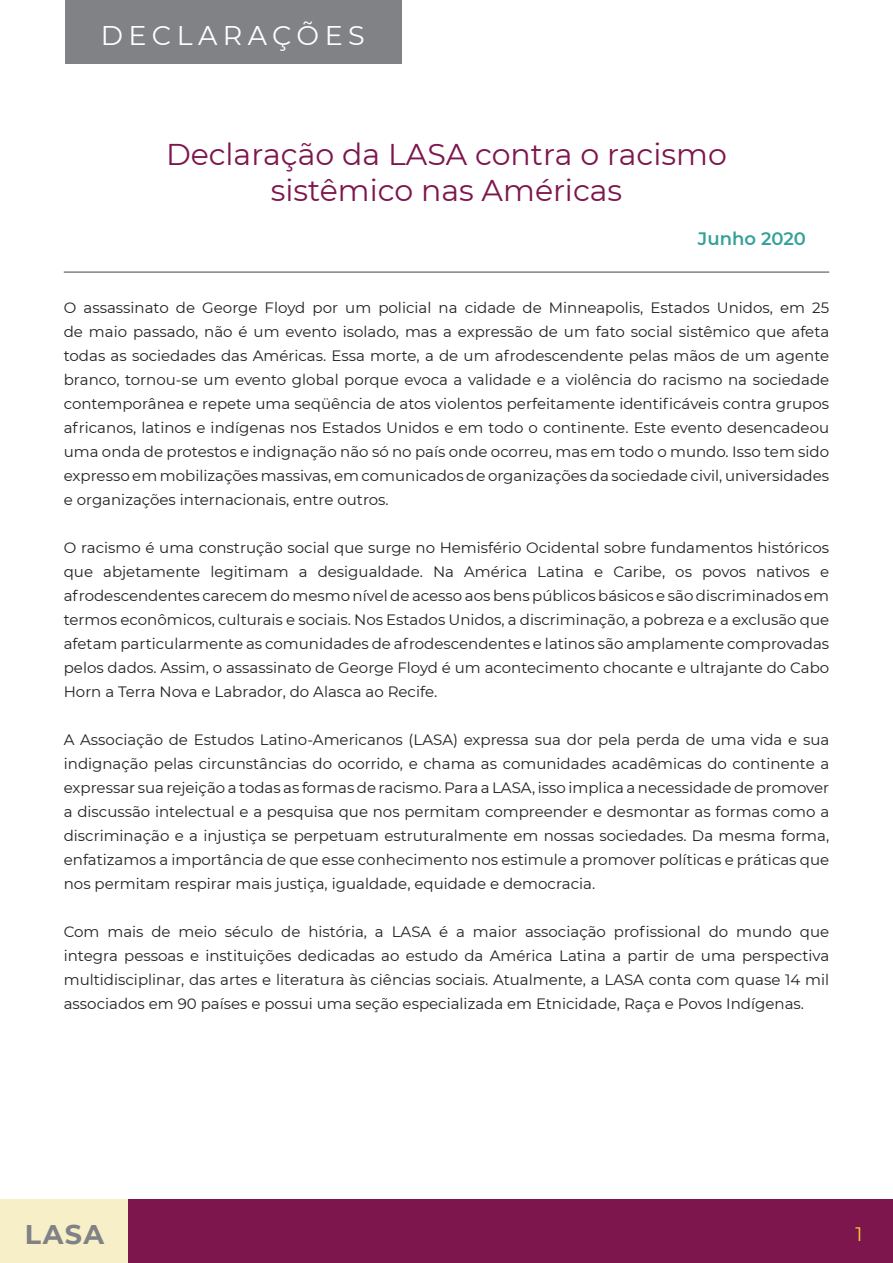
<style>
.page{position:relative;width:893px;height:1263px;background:#fff}
.page>*{position:absolute;margin:0;border:0;box-sizing:border-box;transform-origin:0 0}
.Titulares_guinda{font:30px/36px "Montserrat";color:#7d164c;text-align:center}
.t1{font:27px "Montserrat";letter-spacing:.2em;color:#fff}
.t2{font:700 27px "Montserrat";color:#808285}
.t3{font:19.5px "Montserrat";color:#f8ce34}
.Titulares_guinda-2{font:600 18px "Montserrat";color:#35a199}
.Sub_tituares_turques{font:15px/24px "Montserrat";color:#231f20;text-align:justify}
</style>
<div class="page">
<div style="left:65px;top:0;width:336px;height:64px;background:#808285"></div>
<div style="left:0;top:1199px;width:129px;height:64px;background:#f6efc7"></div>
<div style="left:129px;top:1199px;width:764px;height:64px;background:#7d164c"></div>
<hr style="left:64px;top:271px;width:765px;height:2px;background:#808285">
<h2 class="t1" style="left:101px;top:17px;width:265px">DECLARAÇÕES</h2>
<p class="Titulares_guinda" style="left:166px;top:135px;width:562px">Declaração da LASA contra o racismo sistêmico nas Américas</p>
<p class="Titulares_guinda-2" style="left:698px;top:226px;width:110px">Junho 2020</p>
<p class="Sub_tituares_turques" style="left:64px;top:295px;width:767px">O assassinato de George Floyd por um policial na cidade de Minneapolis, Estados Unidos, em 25 de maio passado, não é um evento isolado, mas a expressão de um fato social sistêmico que afeta todas as sociedades das Américas. Essa morte, a de um afrodescendente pelas mãos de um agente branco, tornou-se um evento global porque evoca a validade e a violência do racismo na sociedade contemporânea e repete uma seqüência de atos violentos perfeitamente identificáveis contra grupos africanos, latinos e indígenas nos Estados Unidos e em todo o continente. Este evento desencadeou uma onda de protestos e indignação não só no país onde ocorreu, mas em todo o mundo. Isso tem sido expresso em mobilizações massivas, em comunicados de organizações da sociedade civil, universidades e organizações internacionais, entre outros.</p>
<p class="Sub_tituares_turques" style="left:64px;top:535px;width:767px">O racismo é uma construção social que surge no Hemisfério Ocidental sobre fundamentos históricos que abjetamente legitimam a desigualdade. Na América Latina e Caribe, os povos nativos e afrodescendentes carecem do mesmo nível de acesso aos bens públicos básicos e são discriminados em termos econômicos, culturais e sociais. Nos Estados Unidos, a discriminação, a pobreza e a exclusão que afetam particularmente as comunidades de afrodescendentes e latinos são amplamente comprovadas pelos dados. Assim, o assassinato de George Floyd é um acontecimento chocante e ultrajante do Cabo Horn a Terra Nova e Labrador, do Alasca ao Recife.</p>
<p class="Sub_tituares_turques" style="left:64px;top:727px;width:767px">A Associação de Estudos Latino-Americanos (LASA) expressa sua dor pela perda de uma vida e sua indignação pelas circunstâncias do ocorrido, e chama as comunidades acadêmicas do continente a expressar sua rejeição a todas as formas de racismo. Para a LASA, isso implica a necessidade de promover a discussão intelectual e a pesquisa que nos permitam compreender e desmontar as formas como a discriminação e a injustiça se perpetuam estruturalmente em nossas sociedades. Da mesma forma, enfatizamos a importância de que esse conhecimento nos estimule a promover políticas e práticas que nos permitam respirar mais justiça, igualdade, equidade e democracia.</p>
<p class="Sub_tituares_turques" style="left:64px;top:919px;width:767px">Com mais de meio século de história, a LASA é a maior associação profissional do mundo que integra pessoas e instituições dedicadas ao estudo da América Latina a partir de uma perspectiva multidisciplinar, das artes e literatura às ciências sociais. Atualmente, a LASA conta com quase 14 mil associados em 90 países e possui uma seção especializada em Etnicidade, Raça e Povos Indígenas.</p>
<h2 class="t2" style="left:25px;top:1215px;width:81px">LASA</h2>
<h3 class="t3" style="left:855px;top:1220px;width:9px">1</h3>
</div>
